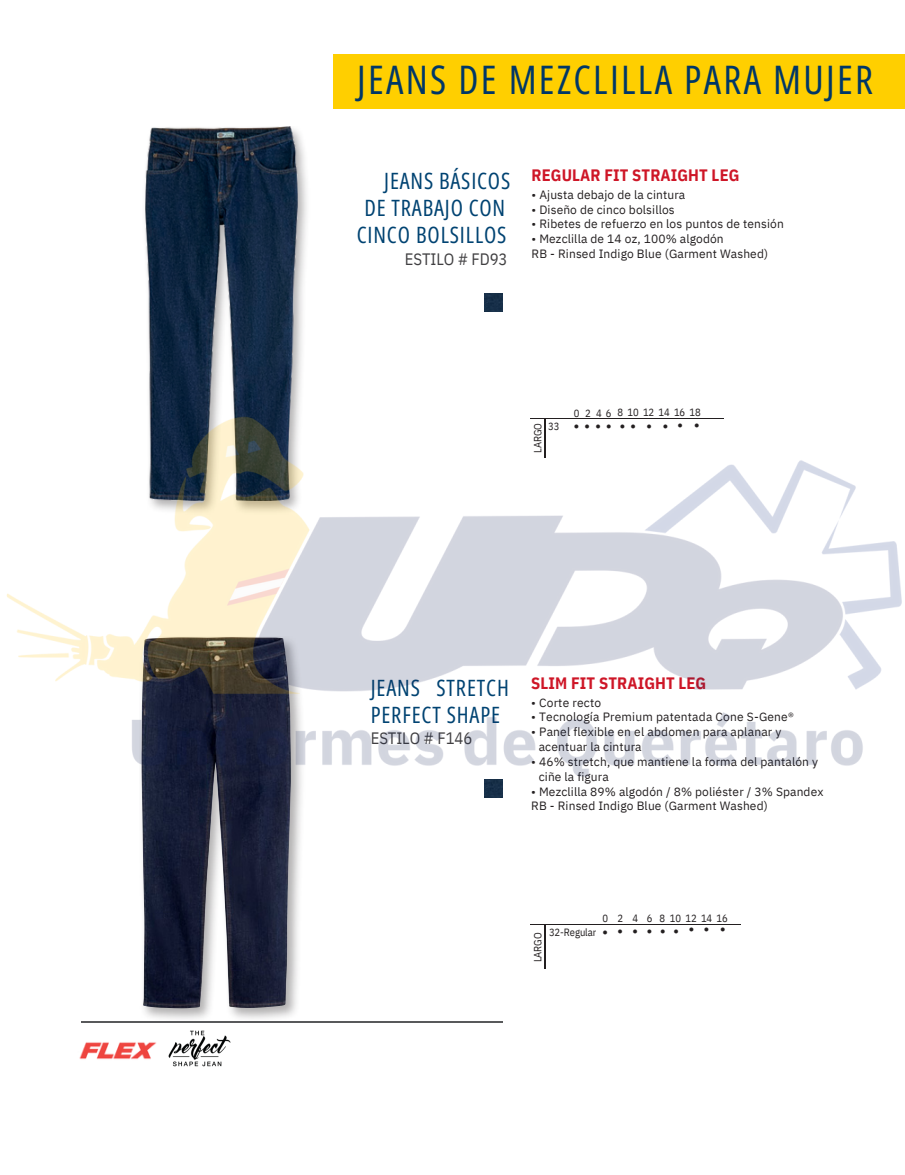
<style>
.page{position:relative;width:905px;height:1175px;background:#fff}
.page>*{position:absolute;margin:0;border:0;box-sizing:border-box;transform-origin:0 0}
.t1{font:39.3px "Open Sans Condensed";letter-spacing:.06em;color:#003767}
.t2{font:22.5px/27px "Open Sans Condensed";letter-spacing:.04em;color:#004372}
.t3{font:700 16.5px "IBM Plex Sans Cond";letter-spacing:.005em;color:#ce1627}
.t4{font:16.5px "IBM Plex Sans Cond";letter-spacing:-.005em;color:#414042}
.t5{font:12px/14.7px "IBM Plex Sans";letter-spacing:.01em;color:#231f20}
.t6{font:10.5px "IBM Plex Sans Cond";letter-spacing:-.005em;color:#231f20}
.t7{font:9px "Arimo";color:#231f20}
.t8{font:9px "Liberation Serif";color:#231f20}
</style>
<div class="page">
<div style="left:334px;top:54px;width:570px;height:54px;background:#ffcf00"></div>
<img style="left:144px;top:797px;width:157px;height:222px">
<img style="left:141px;top:797px;width:150px;height:211px">
<hr style="left:82px;top:1021px;width:421px;height:1px;background:#58595b">
<hr style="left:530px;top:924px;width:210px;height:1px;background:#231f20">
<hr style="left:544px;top:924px;width:1px;height:44px;background:#231f20">
<img style="left:79px;top:1042px;width:77px;height:18px">
<img style="left:168px;top:1030px;width:63px;height:37px">
<img style="left:145px;top:132px;width:162px;height:246px">
<img style="left:146px;top:126px;width:151px;height:252px">
<img style="left:484px;top:294px;width:18px;height:18px">
<img style="left:7px;top:378px;width:895px;height:419px">
<p class="t1" style="left:357px;top:52px;width:517px">JEANS DE MEZCLILLA PARA MUJER</p>
<p class="t2" style="left:364px;top:167px;width:147px;text-align:right">JEANS BÁSICOS<br>DE TRABAJO CON</p>
<p class="t2" style="left:356px;top:221px;width:151px">CINCO BOLSILLOS</p>
<p class="t4" style="left:405px;top:248px;width:104px">ESTILO # FD93</p>
<h3 class="t3" style="left:531px;top:164px;width:209px">REGULAR FIT STRAIGHT LEG</h3>
<h3 class="t5" style="left:531px;top:187px;width:155px">• Ajusta debajo de la cintura</h3>
<h3 class="t5" style="left:531px;top:202px;width:145px">• Diseño de cinco bolsillos</h3>
<h3 class="t5" style="left:531px;top:216px;width:254px">• Ribetes de refuerzo en los puntos de tensión</h3>
<h3 class="t5" style="left:531px;top:231px;width:238px">• Mezclilla de 14 oz, 100% algodón<br>RB - Rinsed Indigo Blue (Garment Washed)</h3>
<p class="t6" style="left:548px;top:419px;width:13px">33</p>
<h4 class="t6" style="left:530px;top:453px;width:31px;rotate:-90deg">LARGO</h4>
<p class="t6" style="left:617px;top:405px;width:85px">8 10 12 14 16 18</p>
<p class="t7" style="left:694px;top:420px;width:7px">●</p>
<p class="t6" style="left:573px;top:406px;width:7px">0</p>
<p class="t7" style="left:573px;top:421px;width:64px">●●●● ●●</p>
<h5 class="t7" style="left:646px;top:421px;width:7px">●</h5>
<p class="t6" style="left:585px;top:406px;width:7px">2</p>
<p class="t6" style="left:596px;top:406px;width:17px">4 6</p>
<h5 class="t7" style="left:663px;top:421px;width:7px">●</h5>
<h5 class="t7" style="left:677px;top:420px;width:7px">●</h5>
<p class="t2" style="left:371px;top:673px;width:140px">JEANS STRETCH<br>PERFECT SHAPE</p>
<p class="t4" style="left:371px;top:727px;width:103px">ESTILO # F146</p>
<p class="t3" style="left:531px;top:671px;width:176px">SLIM FIT STRAIGHT LEG</p>
<p class="t5" style="left:531px;top:695px;width:71px">• Corte recto</p>
<p class="t5" style="left:531px;top:709px;width:264px">• Tecnología Premium patentada Cone S-Gene®</p>
<p class="t5" style="left:531px;top:724px;width:252px">• Panel flexible en el abdomen para aplanar y</p>
<h2 class="t5" style="left:538px;top:739px;width:104px">acentuar la cintura</h2>
<h2 class="t5" style="left:531px;top:754px;width:288px">• 46% stretch, que mantiene la forma del pantalón y</h2>
<p class="t5" style="left:538px;top:769px;width:71px">ciñe la figura</p>
<p class="t5" style="left:531px;top:784px;width:294px">• Mezclilla 89% algodón / 8% poliéster / 3% Spandex<br>RB - Rinsed Indigo Blue (Garment Washed)</p>
<p class="t6" style="left:602px;top:911px;width:7px">0</p>
<p class="t8" style="left:602px;top:927px;width:7px">●</p>
<h4 class="t6" style="left:549px;top:925px;width:49px">32-Regular</h4>
<p class="t6" style="left:530px;top:962px;width:31px;rotate:-90deg">LARGO</p>
<h2 class="t6" style="left:617px;top:911px;width:7px">2</h2>
<h3 class="t7" style="left:617px;top:926px;width:7px">●</h3>
<h3 class="t6" style="left:632px;top:911px;width:7px">4</h3>
<h3 class="t7" style="left:632px;top:926px;width:7px">●</h3>
<h3 class="t6" style="left:659px;top:911px;width:7px">8</h3>
<h5 class="t6" style="left:670px;top:911px;width:59px">10 12 14 16</h5>
<h3 class="t6" style="left:646px;top:911px;width:7px">6</h3>
<h3 class="t7" style="left:646px;top:926px;width:7px">●</h3>
<p class="t7" style="left:660px;top:926px;width:20px">● ●</p>
<h5 class="t7" style="left:688px;top:924px;width:7px">●</h5>
<p class="t7" style="left:703px;top:924px;width:7px">●</p>
<h5 class="t7" style="left:720px;top:923px;width:7px">●</h5>
</div>
